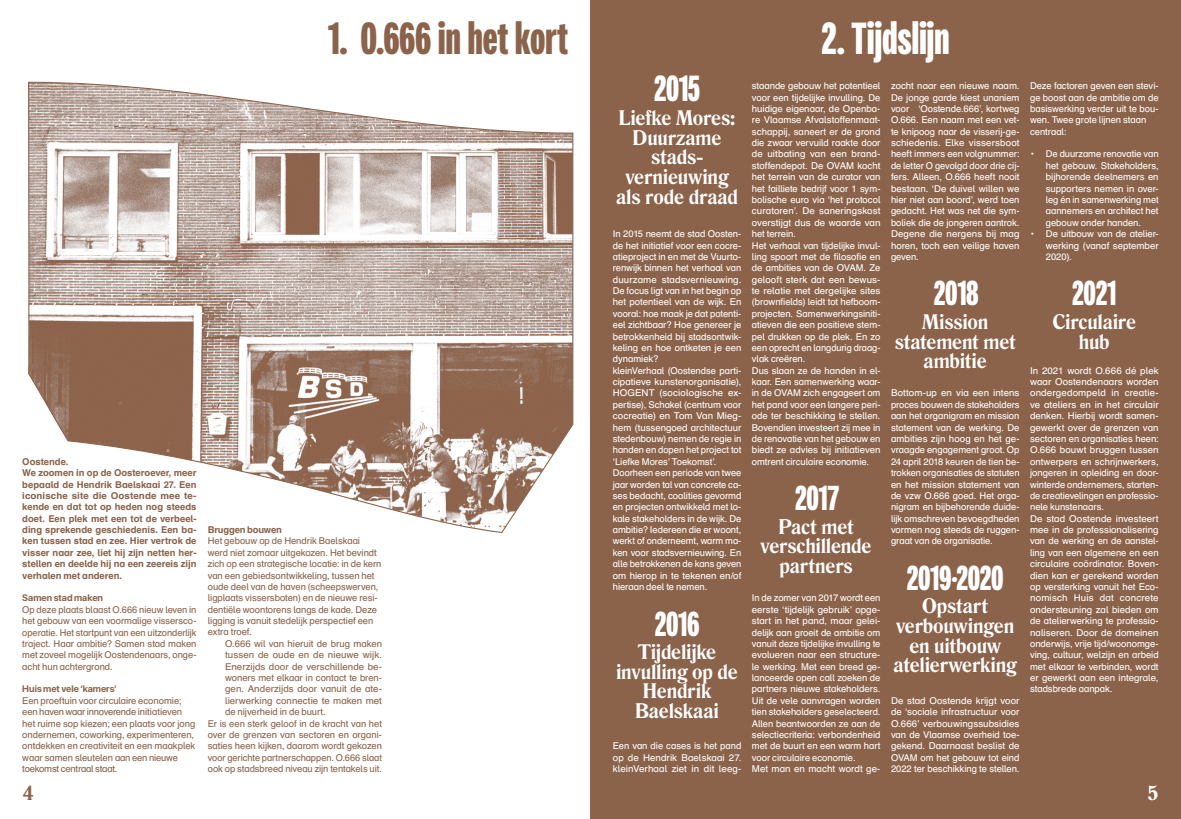
<style>
.page{position:relative;width:1181px;height:819px;background:#fff}
.page>*{position:absolute;margin:0;border:0;box-sizing:border-box;transform-origin:0 0}
.t1{font:900 45.5px "Fairweather";letter-spacing:-.01em;color:#8b634b}
.t2{font:900 45.5px "Fairweather";letter-spacing:-.01em;color:#fff}
.t3{font:900 36.75px "Fairweather";color:#fff}
.t4{font:900 35px "Fairweather";letter-spacing:-.01em;color:#fff}
.t5{font:700 20.12px/19.7px "Romana BT";letter-spacing:-.015em;color:#fff;text-align:center}
.t6{font:700 20.12px "Romana BT";color:#8b634b}
.t7{font:9.45px/11.4px "Schulbuch Nord";letter-spacing:-.005em;color:#fff;text-align:justify}
.t8{font:9.45px/11.4px "Schulbuch Nord";letter-spacing:-.005em;color:#8b634b}
.t9{font:700 9.45px/11.4px "Schulbuch Nord";color:#8b634b}
.t10{font:700 9.45px "SF Pro Display";letter-spacing:.005em;color:#8b634b}
.t11{font:700 9.45px "Schulbuch Nord";letter-spacing:-.02em;color:#8b634b}
</style>
<div class="page">
<div style="left:590px;top:0;width:591px;height:819px;background:#8b634b"></div>
<svg style="left:28px;top:82px;width:546px;height:451px"></svg>
<h1 class="t1" style="left:328px;top:12px;width:242px">1. O.666 in het kort</h1>
<p class="t9" style="left:22px;top:455px;width:176px">Oostende.<br>We zoomen in op de Oosteroever, meer bepaald de Hendrik Baelskaai 27. Een iconische site die Oostende mee te&shy;kende en dat tot op heden nog steeds doet. Een plek met een tot de verbeel&shy;ding sprekende geschiedenis. Een ba&shy;ken tussen stad en zee. Hier vertrok de visser naar zee, liet hij zijn netten her&shy;stellen en deelde hij na een zeereis zijn verhalen met anderen.</p>
<p class="t10" style="left:22px;top:592px;width:82px">Samen stad maken</p>
<p class="t8" style="left:22px;top:603px;width:176px;text-align:justify">Op deze plaats blaast O.666 nieuw leven in het gebouw van een voormalige vissersco&shy;öperatie. Het startpunt van een uitzonderlijk traject. Haar ambitie? Samen stad maken met zoveel mogelijk Oostendenaars, onge&shy;acht hun achtergrond.</p>
<p class="t10" style="left:22px;top:683px;width:96px">Huis met vele ‘kamers’</p>
<p class="t8" style="left:22px;top:694px;width:174px">Een proeftuin voor circulaire economie; een haven waar innoverende initiatieven het ruime sop kiezen; een plaats voor jong ondernemen, coworking, experimenteren, ontdekken en creativiteit en een maakplek waar samen sleutelen aan een nieuwe toekomst centraal staat.</p>
<h3 class="t6" style="left:22px;top:780px;width:13px">4</h3>
<p class="t11" style="left:208px;top:523px;width:76px">Bruggen bouwen</p>
<p class="t8" style="left:208px;top:535px;width:175px">Het gebouw op de Hendrik Baelskaai werd niet zomaar uitgekozen. Het bevindt zich op een strategische locatie: in de kern van een gebiedsontwikkeling, tussen het oude deel van de haven (scheepswerven, ligplaats vissersboten) en de nieuwe resi&shy;dentiële woontorens langs de kade. Deze ligging is vanuit stedelijk perspectief een extra troef.</p>
<p class="t8" style="left:225px;top:637px;width:158px">O.666 wil van hieruit de brug maken</p>
<p class="t8" style="left:225px;top:649px;width:158px">tussen de oude en de nieuwe wijk.</p>
<p class="t8" style="left:225px;top:660px;width:158px">Enerzijds door de verschillende be-</p>
<p class="t8" style="left:225px;top:671px;width:158px">woners met elkaar in contact te bren-</p>
<p class="t8" style="left:225px;top:683px;width:158px">gen. Anderzijds door vanuit de ate-</p>
<p class="t8" style="left:225px;top:694px;width:158px">lierwerking connectie te maken met</p>
<p class="t8" style="left:225px;top:706px;width:102px">de nijverheid in de buurt.</p>
<p class="t8" style="left:208px;top:717px;width:176px">Er is een sterk geloof in de kracht van het</p>
<p class="t8" style="left:208px;top:728px;width:176px">over de grenzen van sectoren en organi-</p>
<p class="t8" style="left:208px;top:740px;width:176px">saties heen kijken, daarom wordt gekozen</p>
<p class="t8" style="left:208px;top:751px;width:176px">voor gerichte partnerschappen. O.666 slaat</p>
<p class="t8" style="left:208px;top:762px;width:176px">ook op stadsbreed niveau zijn tentakels uit.</p>
<h2 class="t3" style="left:654px;top:68px;width:48px">2015</h2>
<h3 class="t5" style="left:616px;top:107px;width:123px">Liefke Mores:<br>Duurzame stads&shy;vernieuwing als rode draad</h3>
<p class="t7" style="left:613px;top:228px;width:130px;text-align:left">In 2015 neemt de stad Oosten&shy;de het initiatief voor een cocre&shy;atieproject in en met de Vuurto&shy;renwijk binnen het verhaal van duurzame stadsvernieuwing.<br>De focus ligt van in het begin op het potentieel van de wijk. En vooral: hoe maak je dat potenti&shy;eel zichtbaar? Hoe genereer je betrokkenheid bij stadsontwik&shy;keling en hoe ontketen je een dynamiek?<br>kleinVerhaal (Oostendse parti&shy;cipatieve kunstenorganisatie),<br>HOGENT (sociologische ex&shy;pertise), Schakel (centrum voor cocreatie) en Tom Van Mieg&shy;hem (tussengoed architectuur stedenbouw) nemen de regie in handen en dopen het project tot ‘Liefke Mores’ Toekomst’.<br>Doorheen een periode van twee jaar worden tal van concrete ca&shy;ses bedacht, coalities gevormd en projecten ontwikkeld met lo&shy;kale stakeholders in de wijk. De ambitie? Iedereen die er woont, werkt of onderneemt, warm ma&shy;ken voor stadsvernieuwing. En alle betrokkenen de kans geven om hierop in te tekenen en/of hieraan deel te nemen.</p>
<h3 class="t4" style="left:655px;top:603px;width:46px">2016</h3>
<h3 class="t5" style="left:616px;top:641px;width:124px">Tijdelijke invulling op de<br>Hendrik<br>Baelskaai</h3>
<p class="t7" style="left:613px;top:740px;width:130px">Een van die cases is het pand op de Hendrik Baelskaai 27. kleinVerhaal ziet in dit leeg-</p>
<h1 class="t2" style="left:821px;top:12px;width:130px">2. Tijdslijn</h1>
<p class="t7" style="left:752px;top:80px;width:130px;text-align:left">staande gebouw het potentieel voor een tijdelijke invulling. De huidige eigenaar, de Openba&shy;re Vlaamse Afvalstoffenmaat&shy;schappij, saneert er de grond die zwaar vervuild raakte door de uitbating van een brand&shy;stoffendepot. De OVAM kocht het terrein van de curator van het failliete bedrijf voor 1 sym&shy;bolische euro via ‘het protocol curatoren’. De saneringskost overstijgt dus de waarde van het terrein.<br>Het verhaal van tijdelijke invul&shy;ling spoort met de filosofie en de ambities van de OVAM. Ze gelooft sterk dat een bewus&shy;te relatie met dergelijke sites (brownfields) leidt tot hefboom&shy;projecten. Samenwerkingsiniti&shy;atieven die een positieve stem&shy;pel drukken op de plek. En zo een oprecht en langdurig draag&shy;vlak creëren.<br>Dus slaan ze de handen in el&shy;kaar. Een samenwerking waar&shy;in de OVAM zich engageert om het pand voor een langere peri&shy;ode ter beschikking te stellen.<br>Bovendien investeert zij mee in de renovatie van het gebouw en biedt ze advies bij initiatieven omtrent circulaire economie.</p>
<h3 class="t4" style="left:795px;top:478px;width:46px">2017</h3>
<h3 class="t5" style="left:760px;top:516px;width:113px">Pact met verschillende partners</h3>
<p class="t7" style="left:752px;top:592px;width:130px;text-align:left">In de zomer van 2017 wordt een eerste ‘tijdelijk gebruik’ opge&shy;start in het pand, maar gelei&shy;delijk aan groeit de ambitie om vanuit deze tijdelijke invulling te evolueren naar een structure&shy;le werking. Met een breed ge&shy;lanceerde open call zoeken de partners nieuwe stakeholders.<br>Uit de vele aanvragen worden tien stakeholders geselecteerd.<br>Allen beantwoorden ze aan de selectiecriteria: verbondenheid met de buurt en een warm hart voor circulaire economie.<br>Met man en macht wordt ge-</p>
<p class="t7" style="left:891px;top:80px;width:130px">zocht naar een nieuwe naam.<br>De jonge garde kiest unaniem voor ‘Oostende.666’, kortweg O.666. Een naam met een vet&shy;te knipoog naar de visserij-ge&shy;schiedenis. Elke vissersboot heeft immers een volgnummer: de letter O gevolgd door drie cij&shy;fers. Alleen, O.666 heeft nooit bestaan. ‘De duivel willen we hier niet aan boord’, werd toen gedacht. Het was net die sym&shy;boliek die de jongeren aantrok.<br>Degene die nergens bij mag horen, toch een veilige haven geven.</p>
<h3 class="t4" style="left:934px;top:273px;width:46px">2018</h3>
<h3 class="t5" style="left:894px;top:311px;width:123px">Mission statement met ambitie</h3>
<p class="t7" style="left:891px;top:387px;width:130px">Bottom-up en via een intens proces bouwen de stakeholders aan het organigram en mission statement van de werking. De ambities zijn hoog en het ge&shy;vraagde engagement groot. Op 24 april 2018 keuren de tien be&shy;trokken organisaties de statuten en het mission statement van de vzw O.666 goed. Het orga&shy;nigram en bijbehorende duide&shy;lijk omschreven bevoegdheden vormen nog steeds de ruggen&shy;graat van de organisatie.</p>
<h3 class="t4" style="left:907px;top:558px;width:98px">2019·2020</h3>
<h3 class="t5" style="left:893px;top:596px;width:125px">Opstart verbouwingen en uitbouw atelierwerking</h3>
<p class="t7" style="left:891px;top:694px;width:130px">De stad Oostende krijgt voor de ‘sociale infrastructuur voor O.666’ verbouwingssubsidies van de Vlaamse overheid toe&shy;gekend. Daarnaast beslist de OVAM om het gebouw tot eind 2022 ter beschikking te stellen.</p>
<p class="t7" style="left:1030px;top:80px;width:130px;text-align:left">Deze factoren geven een stevi&shy;ge boost aan de ambitie om de basiswerking verder uit te bou&shy;wen. Twee grote lijnen staan centraal:</p>
<p class="t7" style="left:1046px;top:148px;width:114px;text-indent:-16px">• De duurzame renovatie van het gebouw. Stakeholders, bijhorende deelnemers en supporters nemen in over&shy;leg én in samenwerking met aannemers en architect het gebouw onder handen.</p>
<p class="t7" style="left:1046px;top:228px;width:114px;text-indent:-16px">• De uitbouw van de atelier&shy;werking (vanaf september 2020).</p>
<h3 class="t4" style="left:1072px;top:273px;width:46px">2021</h3>
<h3 class="t5" style="left:1052px;top:311px;width:85px">Circulaire hub</h3>
<p class="t7" style="left:1030px;top:364px;width:130px;text-align:left">In 2021 wordt O.666 dé plek waar Oostendenaars worden ondergedompeld in creatie&shy;ve ateliers en in het circulair denken. Hierbij wordt samen&shy;gewerkt over de grenzen van sectoren en organisaties heen:<br>O.666 bouwt bruggen tussen ontwerpers en schrijnwerkers, jongeren in opleiding en door&shy;winterde ondernemers, starten&shy;de creatievelingen en professio&shy;nele kunstenaars.<br>De stad Oostende investeert mee in de professionalisering van de werking en de aanstel&shy;ling van een algemene en een circulaire coördinator. Boven&shy;dien kan er gerekend worden op versterking vanuit het Eco&shy;nomisch Huis dat concrete ondersteuning zal bieden om de atelierwerking te professio&shy;naliseren. Door de domeinen onderwijs, vrije tijd/woonomge&shy;ving, cultuur, welzijn en arbeid met elkaar te verbinden, wordt er gewerkt aan een integrale, stadsbrede aanpak.</p>
<h3 class="t5" style="left:1147px;top:783px;width:13px">5</h3>
</div>
